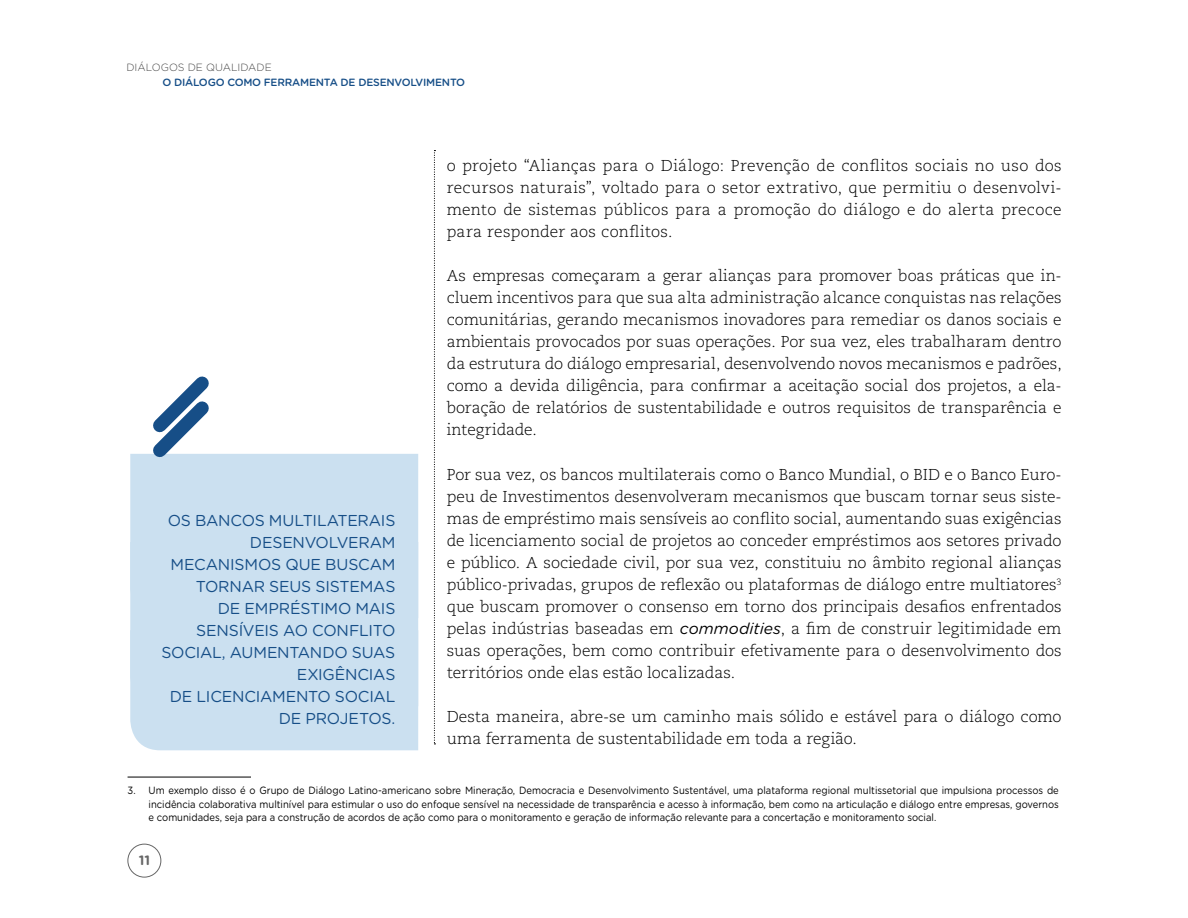
<style>
.page{position:relative;width:1188px;height:918px;background:#fff}
.page>*{position:absolute;margin:0;border:0;box-sizing:border-box;transform-origin:0 0}
.t1{font:300 15.75px/22px "Caecilia LT Std";color:#000;text-align:justify}
.t2{font:15.75px/22px "Gotham Rounded";letter-spacing:-.015em;color:#164e87;text-align:right}
.t3{font:700 13.5px "Gotham Rounded";color:#666}
.t4{font:10.5px/13.5px "Gotham Rounded";color:#000;text-align:justify;scale:.9 1}
.t5{font:500 10.5px "Gotham Rounded";letter-spacing:-.02em;color:#164e87}
.t6{font:300 10.5px "Gotham Rounded";color:#474747}
.s1{font-family:"Gotham Rounded";font-weight:400;font-style:italic}
</style>
<div class="page">
<div style="left:128px;top:844px;width:33px;height:34px;border:1px solid #666;border-radius:50%"></div>
<svg style="left:434px;top:150px;width:1px;height:594px"></svg>
<hr style="left:128px;top:777px;width:123px;height:1px;background:#000">
<div style="left:130px;top:454px;width:288px;height:88px;background:#cbe0f0"></div>
<div style="left:130px;top:542px;width:288px;height:88px;background:#cbe0f0"></div>
<div style="left:130px;top:630px;width:288px;height:120px;background:#cbe0f0"></div>
<svg style="left:141px;top:376px;width:80px;height:93px"></svg>
<p class="t6" style="left:126px;top:61px;width:147px">DIÁLOGOS DE QUALIDADE</p>
<p class="t5" style="left:162px;top:74px;width:304px">O DIÁLOGO COMO FERRAMENTA DE DESENVOLVIMENTO</p>
<p class="t2" style="left:161px;top:509px;width:235px">OS BANCOS MULTILATERAIS<br>DESENVOLVERAM<br>MECANISMOS QUE BUSCAM<br>TORNAR SEUS SISTEMAS<br>DE EMPRÉSTIMO MAIS<br>SENSÍVEIS AO CONFLITO<br>SOCIAL, AUMENTANDO SUAS<br>EXIGÊNCIAS<br>DE LICENCIAMENTO SOCIAL<br>DE PROJETOS.</p>
<p class="t1" style="left:447px;top:155px;width:617px">o projeto “Alianças para o Diálogo: Prevenção de conflitos sociais no uso dos recursos naturais”, voltado para o setor extrativo, que permitiu o desenvolvi&shy;mento de sistemas públicos para a promoção do diálogo e do alerta precoce para responder aos conflitos.</p>
<p class="t1" style="left:447px;top:265px;width:617px">As empresas começaram a gerar alianças para promover boas práticas que in&shy;cluem incentivos para que sua alta administração alcance conquistas nas relações comunitárias, gerando mecanismos inovadores para remediar os danos sociais e ambientais provocados por suas operações. Por sua vez, eles trabalharam dentro da estrutura do diálogo empresarial, desenvolvendo novos mecanismos e padrões, como a devida diligência, para confirmar a aceitação social dos projetos, a ela&shy;boração de relatórios de sustentabilidade e outros requisitos de transparência e integridade.</p>
<p class="t1" style="left:447px;top:463px;width:616px">Por sua vez, os bancos multilaterais como o Banco Mundial, o BID e o Banco Euro&shy;peu de Investimentos desenvolveram mecanismos que buscam tornar seus siste&shy;mas de empréstimo mais sensíveis ao conflito social, aumentando suas exigências de licenciamento social de projetos ao conceder empréstimos aos setores privado e público. A sociedade civil, por sua vez, constituiu no âmbito regional alianças público-privadas, grupos de reflexão ou plataformas de diálogo entre multiatores<sup>3 </sup>que buscam promover o consenso em torno dos principais desafios enfrentados pelas indústrias baseadas em <span class="s1">commodities</span>, a fim de construir legitimidade em suas operações, bem como contribuir efetivamente para o desenvolvimento dos territórios onde elas estão localizadas.</p>
<p class="t1" style="left:447px;top:706px;width:616px">Desta maneira, abre-se um caminho mais sólido e estável para o diálogo como uma ferramenta de sustentabilidade em toda a região.</p>
<p class="t4" style="left:149px;top:783px;width:1013px;text-indent:-21px">3. Um exemplo disso é o Grupo de Diálogo Latino-americano sobre Mineração, Democracia e Desenvolvimento Sustentável, uma plataforma regional multissetorial que impulsiona processos de incidência colaborativa multinível para estimular o uso do enfoque sensível na necessidade de transparência e acesso à informação, bem como na articulação e diálogo entre empresas, governos e comunidades, seja para a construção de acordos de ação como para o monitoramento e geração de informação relevante para a concertação e monitoramento social.</p>
<p class="t3" style="left:139px;top:850px;width:13px">11</p>
</div>
